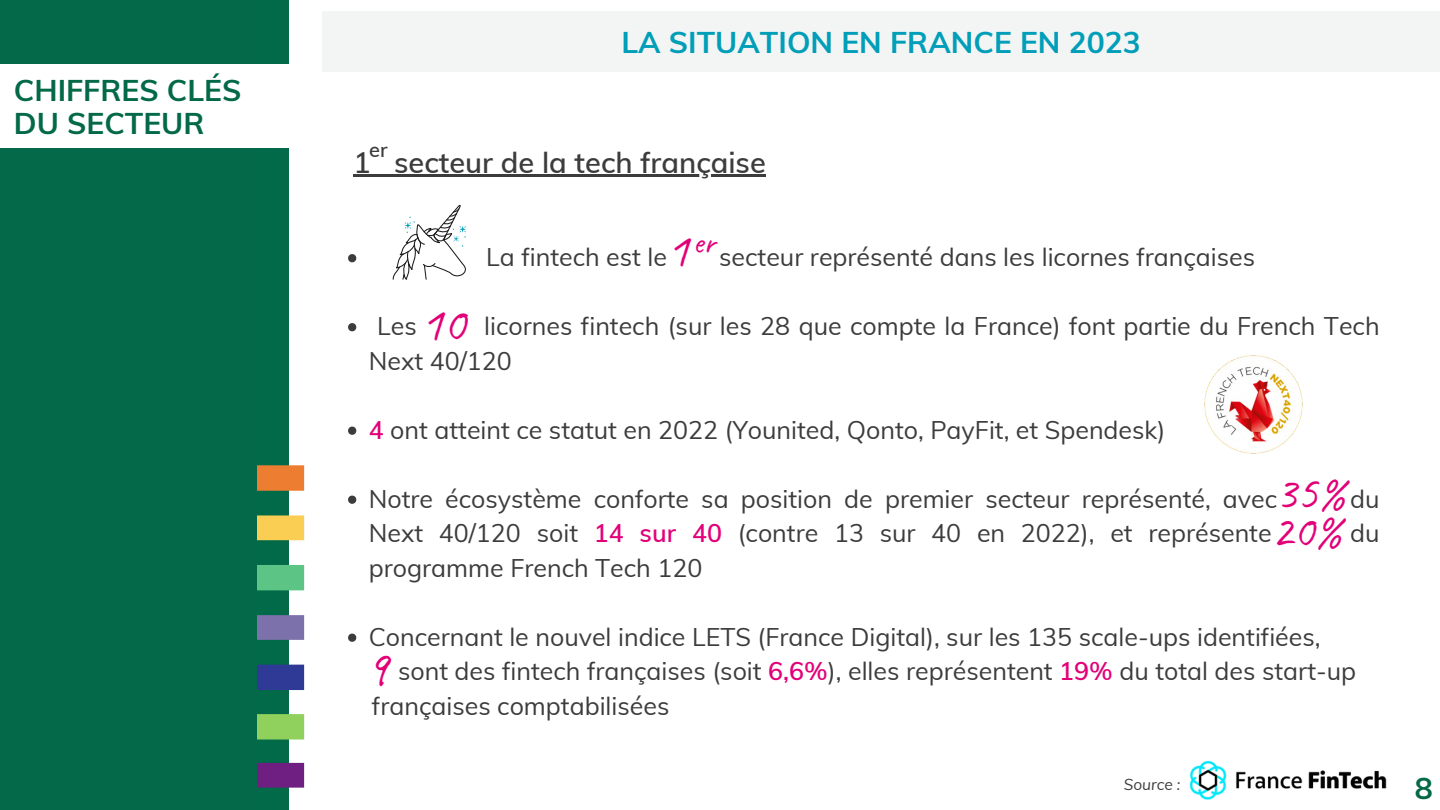
<style>
.page{position:relative;width:1440px;height:810px;background:#fff}
.page>*{position:absolute;margin:0;border:0;box-sizing:border-box;transform-origin:0 0}
.t1{font:50px "Caveat";color:#e20078}
.t2{font:47px "Caveat";color:#e20078}
.t3{font:32.5px "Caveat";color:#e20078}
.t4{font:700 30px "Muli";color:#009eb8}
.t5{font:700 30px "Muli";color:#036948}
.t6{font:600 29px "Muli";color:#3d3c3c}
.t7{font:25px/34.5px "Muli";color:#3d3c3c}
.t8{font:600 20px "Muli";color:#3d3c3c}
.t9{font:italic 15.5px "Muli";color:#3d3c3c}
.s1{font-weight:600;color:#e20078}
</style>
<div class="page">
<div style="left:0;top:0;width:288px;height:810px;background:#036948"></div>
<img style="left:257px;top:0;width:69px;height:810px">
<div style="left:0;top:64px;width:321px;height:83px;background:#fff"></div>
<svg style="left:348px;top:254px;width:8px;height:8px"></svg>
<svg style="left:348px;top:323px;width:8px;height:8px"></svg>
<svg style="left:348px;top:427px;width:8px;height:8px"></svg>
<svg style="left:348px;top:496px;width:8px;height:8px"></svg>
<svg style="left:348px;top:634px;width:8px;height:8px"></svg>
<svg style="left:393px;top:205px;width:73px;height:75px"></svg>
<div style="left:322px;top:12px;width:1118px;height:60px;background:#f3f4f4"></div>
<img style="left:1204px;top:355px;width:99px;height:99px">
<svg style="left:353px;top:174px;width:18px;height:2px"></svg>
<hr style="left:371px;top:174px;width:23px;height:2px;background:#3d3c3c">
<hr style="left:394px;top:174px;width:372px;height:2px;background:#3d3c3c">
<img style="left:1190px;top:760px;width:196px;height:40px">
<p class="t5" style="left:14px;top:71px;width:229px">CHIFFRES CLÉS</p>
<p class="t5" style="left:14px;top:104px;width:192px">DU SECTEUR</p>
<p class="t4" style="left:621px;top:23px;width:521px">LA SITUATION EN FRANCE EN 2023</p>
<p class="t8" style="left:369px;top:137px;width:20px">er</p>
<p class="t6" style="left:353px;top:143px;width:414px">1 secteur de la tech française</p>
<p class="t1" style="left:667px;top:218px;width:24px">1</p>
<p class="t3" style="left:693px;top:222px;width:24px">er</p>
<p class="t7" style="left:486px;top:239px;width:182px">La fintech est le</p>
<p class="t7" style="left:719px;top:239px;width:538px">secteur représenté dans les licornes françaises</p>
<p class="t1" style="left:420px;top:292px;width:46px">10</p>
<p class="t7" style="left:369px;top:308px;width:1012px;text-indent:115px">licornes fintech (sur les 28 que compte la France) font partie du French Tech<br>Next 40/120</p>
<p class="t7" style="left:377px;top:308px;width:41px">Les</p>
<p class="t7" style="left:369px;top:412px;width:798px"><span class="s1">4</span> ont atteint ce statut en 2022 (Younited, Qonto, PayFit, et Spendesk)</p>
<p class="t2" style="left:1275px;top:463px;width:72px">35%</p>
<p class="t7" style="left:369px;top:481px;width:910px">Notre écosystème conforte sa position de premier secteur représenté, avec</p>
<p class="t7" style="left:1350px;top:481px;width:31px">du</p>
<p class="t7" style="left:369px;top:515px;width:904px">Next 40/120 soit <span class="s1">14 sur 40</span> (contre 13 sur 40 en 2022), et représente</p>
<p class="t7" style="left:1350px;top:515px;width:31px">du</p>
<p class="t7" style="left:369px;top:550px;width:335px">programme French Tech 120</p>
<p class="t2" style="left:1272px;top:501px;width:72px">20%</p>
<p class="t7" style="left:369px;top:619px;width:953px">Concernant le nouvel indice LETS (France Digital), sur les 135 scale-ups identifiées,</p>
<p class="t7" style="left:398px;top:653px;width:960px">sont des fintech françaises (soit <span class="s1">6,6%</span>), elles représentent <span class="s1">19%</span> du total des start-up</p>
<p class="t7" style="left:372px;top:688px;width:299px">françaises comptabilisées</p>
<p class="t1" style="left:365px;top:637px;width:24px">9</p>
<p class="t9" style="left:1124px;top:774px;width:58px">Source :</p>
<p class="t5" style="left:1415px;top:769px;width:19px">8</p>
</div>
